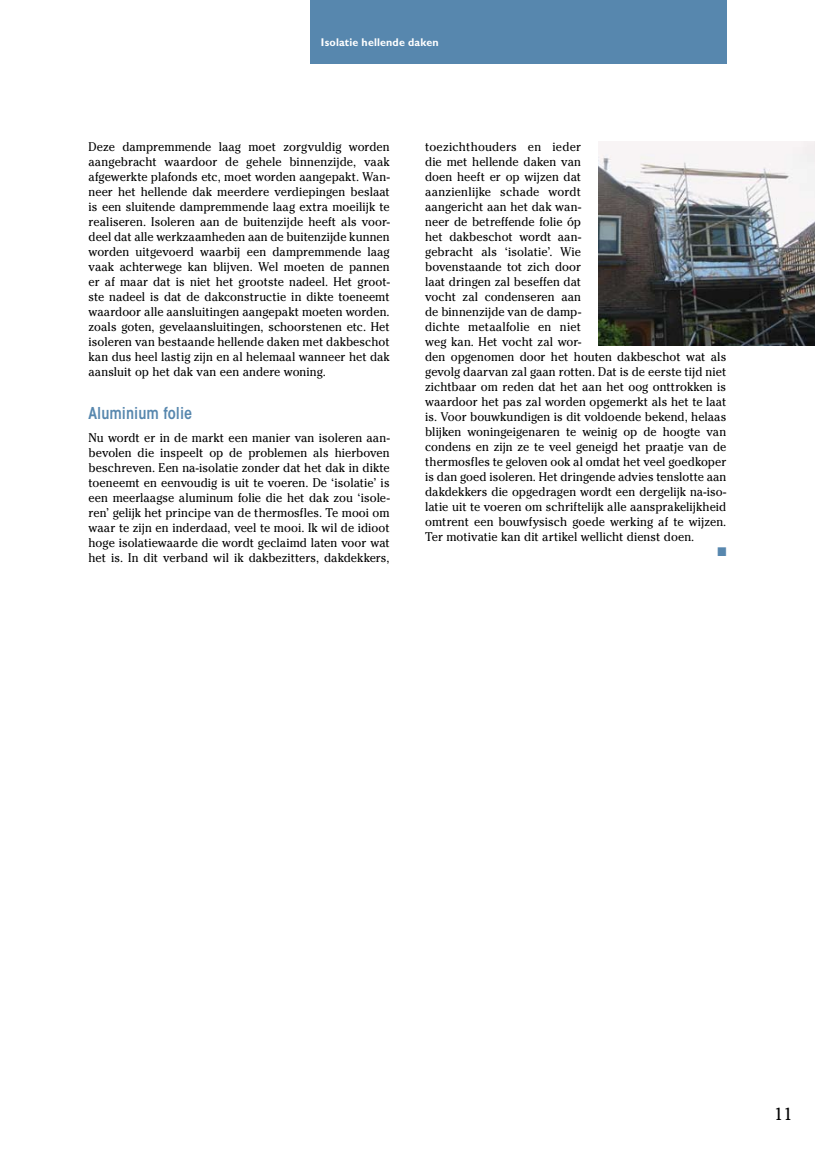
<style>
.page{position:relative;width:815px;height:1152px;background:#fff}
.page>*{position:absolute;margin:0;border:0;box-sizing:border-box;transform-origin:0 0}
.t1{font:17.5px "Cheltenham Std";color:#000}
.t2{font:600 condensed 16.25px "ITC Avant Garde Std";color:#5787ae}
.t3{font:12.5px/15px "Cheltenham Std";letter-spacing:.005em;color:#000;text-align:justify;scale:.95 1}
.t4{font:12.5px "Zapf Dingbats Std";color:#5787ae;scale:.95 1}
.t5{font:700 11.25px "Gill Sans Std";letter-spacing:.015em;color:#fff;scale:.95 1}
</style>
<div class="page">
<div style="left:310px;top:0;width:416px;height:64px;background:#5787ae"></div>
<img style="left:599px;top:142px;width:216px;height:204px">
<p class="t5" style="left:321px;top:35px;width:126px">Isolatie hellende daken</p>
<p class="t3" style="left:89px;top:139px;width:319px">Deze dampremmende laag moet zorgvuldig worden aangebracht waardoor de gehele binnenzijde, vaak afgewerkte plafonds etc, moet worden aangepakt. Wan&shy;neer het hellende dak meerdere verdiepingen beslaat is een sluitende dampremmende laag extra moeilijk te realiseren. Isoleren aan de buitenzijde heeft als voor&shy;deel dat alle werkzaamheden aan de buitenzijde kunnen worden uitgevoerd waarbij een dampremmende laag vaak achterwege kan blijven. Wel moeten de pannen er af maar dat is niet het grootste nadeel. Het groot&shy;ste nadeel is dat de dakconstructie in dikte toeneemt waardoor alle aansluitingen aangepakt moeten worden. zoals goten, gevelaansluitingen, schoorstenen etc. Het isoleren van bestaande hellende daken met dakbeschot kan dus heel lastig zijn en al helemaal wanneer het dak aansluit op het dak van een andere woning.</p>
<h2 class="t2" style="left:89px;top:403px;width:105px">Aluminium folie</h2>
<p class="t3" style="left:89px;top:430px;width:319px">Nu wordt er in de markt een manier van isoleren aan&shy;bevolen die inspeelt op de problemen als hierboven beschreven. Een na-isolatie zonder dat het dak in dikte toeneemt en eenvoudig is uit te voeren. De ‘isolatie’ is een meerlaagse aluminum folie die het dak zou ‘isole&shy;ren’ gelijk het principe van de thermosfles. Te mooi om waar te zijn en inderdaad, veel te mooi. Ik wil de idioot hoge isolatiewaarde die wordt geclaimd laten voor wat het is. In dit verband wil ik dakbezitters, dakdekkers,</p>
<p class="t3" style="left:425px;top:139px;width:319px;text-align:left">toezichthouders en ieder<br>die met hellende daken van<br>doen heeft er op wijzen dat<br>aanzienlijke schade wordt<br>aangericht aan het dak wan-<br>neer de betreffende folie óp<br>het dakbeschot wordt aan-<br>gebracht als ‘isolatie’. Wie<br>bovenstaande tot zich door<br>laat dringen zal beseffen dat<br>vocht zal condenseren aan<br>de binnenzijde van de damp-<br>dichte metaalfolie en niet<br>weg kan. Het vocht zal wor-<br>den opgenomen door het houten dakbeschot wat als gevolg daarvan zal gaan rotten. Dat is de eerste tijd niet zichtbaar om reden dat het aan het oog onttrokken is waardoor het pas zal worden opgemerkt als het te laat is. Voor bouwkundigen is dit voldoende bekend, helaas blijken woningeigenaren te weinig op de hoogte van condens en zijn ze te veel geneigd het praatje van de thermosfles te geloven ook al omdat het veel goedkoper is dan goed isoleren. Het dringende advies tenslotte aan dakdekkers die opgedragen wordt een dergelijk na-iso&shy;latie uit te voeren om schriftelijk alle aansprakelijkheid omtrent een bouwfysisch goede werking af te wijzen.<br>Ter motivatie kan dit artikel wellicht dienst doen.</p>
<p class="t4" style="left:717px;top:545px;width:11px">■</p>
<h1 class="t1" style="left:774px;top:1103px;width:20px">11</h1>
</div>
